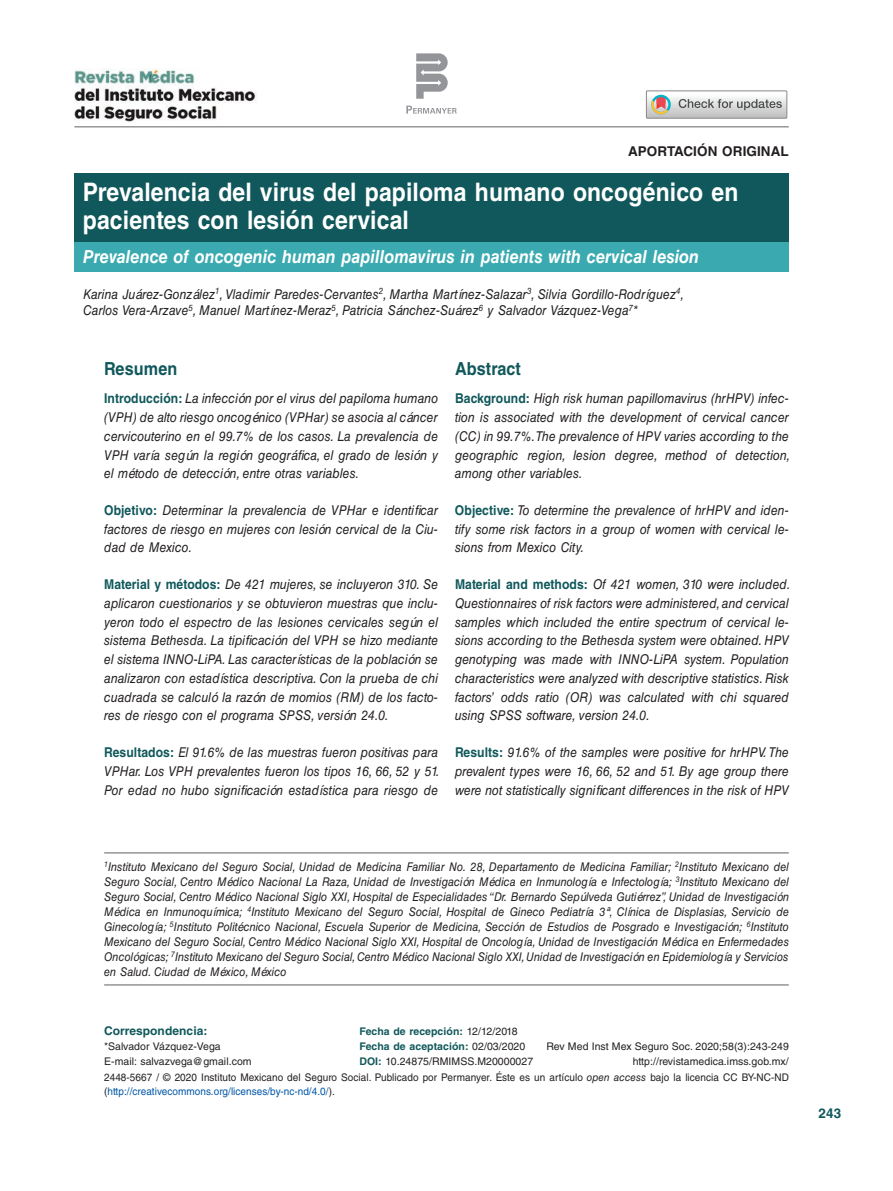
<style>
.page{position:relative;width:893px;height:1191px;background:#fff}
.page>*{position:absolute;margin:0;border:0;box-sizing:border-box;transform-origin:0 0}
.t1{font:700 25.5px/28.5px "Helvetica LT Std";letter-spacing:.005em;color:#fff;scale:.9 1}
.t2{font:italic 700 18px "Helvetica LT Std";letter-spacing:.005em;color:#fff;scale:.9 1}
.t3{font:700 18px "Helvetica LT Std";letter-spacing:.005em;color:#10585b;scale:.9 1}
.t4{font:italic 13.5px/18.8px "Helvetica LT Std";letter-spacing:.005em;color:#231f20;text-align:justify;scale:.9 1}
.t5{font:700 13.5px "Helvetica LT Std";letter-spacing:.005em;color:#231f20}
.t6{font:700 13.5px "Helvetica LT Std";color:#10585b}
.t7{font:italic 12px/15px "Helvetica LT Std";letter-spacing:.005em;color:#231f20;text-align:justify;scale:.9 1}
.t8{font:700 12px "Helvetica LT Std";letter-spacing:.005em;color:#10585b}
.t9{font:10.5px/15px "Helvetica LT Std";letter-spacing:.005em;color:#231f20}
.t10{font:10.5px/13.5px "Helvetica LT Std";letter-spacing:.005em;color:#231f20;scale:.95 1}
.s1{font-weight:700;font-style:normal;color:#10585b}
.s2{font-weight:700;color:#10585b}
.s3{font-style:italic}
.s4{color:#0157a8}
</style>
<div class="page">
<svg style="left:416px;top:53px;width:32px;height:46px"></svg>
<svg style="left:406px;top:106px;width:51px;height:8px"></svg>
<div style="left:74px;top:174px;width:715px;height:68px;background:#10585b"></div>
<hr style="left:74px;top:126px;width:715px;height:1px;background:#636366">
<svg style="left:646px;top:91px;width:141px;height:27px"></svg>
<div style="left:75px;top:242px;width:714px;height:30px;background:#3aaab0"></div>
<img style="left:75px;top:68px;width:182px;height:54px">
<hr style="left:104px;top:852px;width:685px;height:1px;background:#939598">
<hr style="left:104px;top:984px;width:685px;height:1px;background:#939598">
<p class="t5" style="left:628px;top:143px;width:162px">APORTACIÓN ORIGINAL</p>
<h1 class="t1" style="left:83px;top:177px;width:730px">Prevalencia del virus del papiloma humano oncogénico en pacientes con lesión cervical</h1>
<h2 class="t2" style="left:83px;top:246px;width:686px">Prevalence of oncogenic human papillomavirus in patients with cervical lesion</h2>
<p class="t4" style="left:83px;top:285px;width:669px;line-height:16.5px">Karina Juárez-González<sup>1</sup>, Vladimir Paredes-Cervantes<sup>2</sup>, Martha Martínez-Salazar<sup>3</sup>, Silvia Gordillo-Rodríguez<sup>4</sup>,<br>Carlos Vera-Arzave<sup>5</sup>, Manuel Martínez-Meraz<sup>5</sup>, Patricia Sánchez-Suárez<sup>6</sup> y Salvador Vázquez-Vega<sup>7</sup>*</p>
<h2 class="t3" style="left:104px;top:357px;width:83px">Resumen</h2>
<p class="t4" style="left:104px;top:389px;width:373px"><span class="s1">Introducción:</span> La infección por el virus del papiloma humano (VPH) de alto riesgo oncogénico (VPHar) se asocia al cáncer cervicouterino en el 99.7% de los casos. La prevalencia de VPH varía según la región geográfica, el grado de lesión y el método de detección, entre otras variables.</p>
<p class="t4" style="left:104px;top:501px;width:372px"><span class="s1">Objetivo:</span> Determinar la prevalencia de VPHar e identificar factores de riesgo en mujeres con lesión cervical de la Ciu&shy;dad de Mexico.</p>
<p class="t4" style="left:104px;top:575px;width:373px"><span class="s1">Material y métodos:</span> De 421 mujeres, se incluyeron 310. Se aplicaron cuestionarios y se obtuvieron muestras que inclu&shy;yeron todo el espectro de las lesiones cervicales según el sistema Bethesda. La tipificación del VPH se hizo mediante el sistema INNO-LiPA. Las características de la población se analizaron con estadística descriptiva. Con la prueba de chi cuadrada se calculó la razón de momios (RM) de los facto&shy;res de riesgo con el programa SPSS, versión 24.0.</p>
<p class="t4" style="left:104px;top:743px;width:374px"><span class="s1">Resultados:</span> El 91.6% de las muestras fueron positivas para VPHar. Los VPH prevalentes fueron los tipos 16, 66, 52 y 51.<br>Por edad no hubo significación estadística para riesgo de</p>
<h2 class="t3" style="left:455px;top:357px;width:75px">Abstract</h2>
<p class="t4" style="left:455px;top:389px;width:374px"><span class="s1">Background:</span> High risk human papillomavirus (hrHPV) infec&shy;tion is associated with the development of cervical cancer (CC) in 99.7%.The prevalence of HPV varies according to the geographic region, lesion degree, method of detection, among other variables.</p>
<p class="t4" style="left:455px;top:501px;width:372px"><span class="s1">Objective:</span> To determine the prevalence of hrHPV and iden&shy;tify some risk factors in a group of women with cervical le&shy;sions from Mexico City.</p>
<p class="t4" style="left:455px;top:575px;width:374px"><span class="s1">Material and methods:</span> Of 421 women, 310 were included.<br>Questionnaires of risk factors were administered, and cervical samples which included the entire spectrum of cervical le&shy;sions according to the Bethesda system were obtained. HPV genotyping was made with INNO-LiPA system. Population characteristics were analyzed with descriptive statistics. Risk factors’ odds ratio (OR) was calculated with chi squared using SPSS software, version 24.0.</p>
<p class="t4" style="left:455px;top:743px;width:373px"><span class="s1">Results:</span> 91.6% of the samples were positive for hrHPV. The prevalent types were 16, 66, 52 and 51. By age group there were not statistically significant differences in the risk of HPV</p>
<p class="t7" style="left:104px;top:859px;width:762px"><sup>1</sup>Instituto Mexicano del Seguro Social, Unidad de Medicina Familiar No. 28, Departamento de Medicina Familiar; <sup>2</sup>Instituto Mexicano del Seguro Social, Centro Médico Nacional La Raza, Unidad de Investigación Médica en Inmunología e Infectología; <sup>3</sup>Instituto Mexicano del Seguro Social, Centro Médico Nacional Siglo XXI, Hospital de Especialidades “Dr. Bernardo Sepúlveda Gutiérrez”, Unidad de Investigación Médica en Inmunoquímica; <sup>4</sup>Instituto Mexicano del Seguro Social, Hospital de Gineco Pediatría 3ª, Clínica de Displasias, Servicio de Ginecología; <sup>5</sup>Instituto Politécnico Nacional, Escuela Superior de Medicina, Sección de Estudios de Posgrado e Investigación; <sup>6</sup>Instituto Mexicano del Seguro Social, Centro Médico Nacional Siglo XXI, Hospital de Oncología, Unidad de Investigación Médica en Enfermedades Oncológicas; <sup>7</sup>Instituto Mexicano del Seguro Social, Centro Médico Nacional Siglo XXI, Unidad de Investigación en Epidemiología y Servicios en Salud. Ciudad de México, México</p>
<p class="t8" style="left:104px;top:1023px;width:105px">Correspondencia:</p>
<p class="t9" style="left:104px;top:1038px;width:149px">*Salvador Vázquez-Vega<br>E-mail: salvazvega@gmail.com</p>
<p class="t9" style="left:359px;top:1023px;width:175px"><span class="s2">Fecha de recepción:</span> 12/12/2018<br><span class="s2">Fecha de aceptación:</span> 02/03/2020<br><span class="s2">DOI:</span> 10.24875/RMIMSS.M20000027</p>
<p class="t9" style="left:546px;top:1038px;width:244px;text-align:right">Rev Med Inst Mex Seguro Soc. 2020;58(3):243-249 http://revistamedica.imss.gob.mx/</p>
<p class="t10" style="left:104px;top:1071px;width:722px">2448-5667 / © 2020 Instituto Mexicano del Seguro Social. Publicado por Permanyer. Éste es un artículo <span class="s3">open access</span> bajo la licencia CC BY-NC-ND (<span class="s4">http://creativecommons.org/licenses/by-nc-nd/4.0/</span>).</p>
<p class="t6" style="left:819px;top:1104px;width:24px">243</p>
</div>
